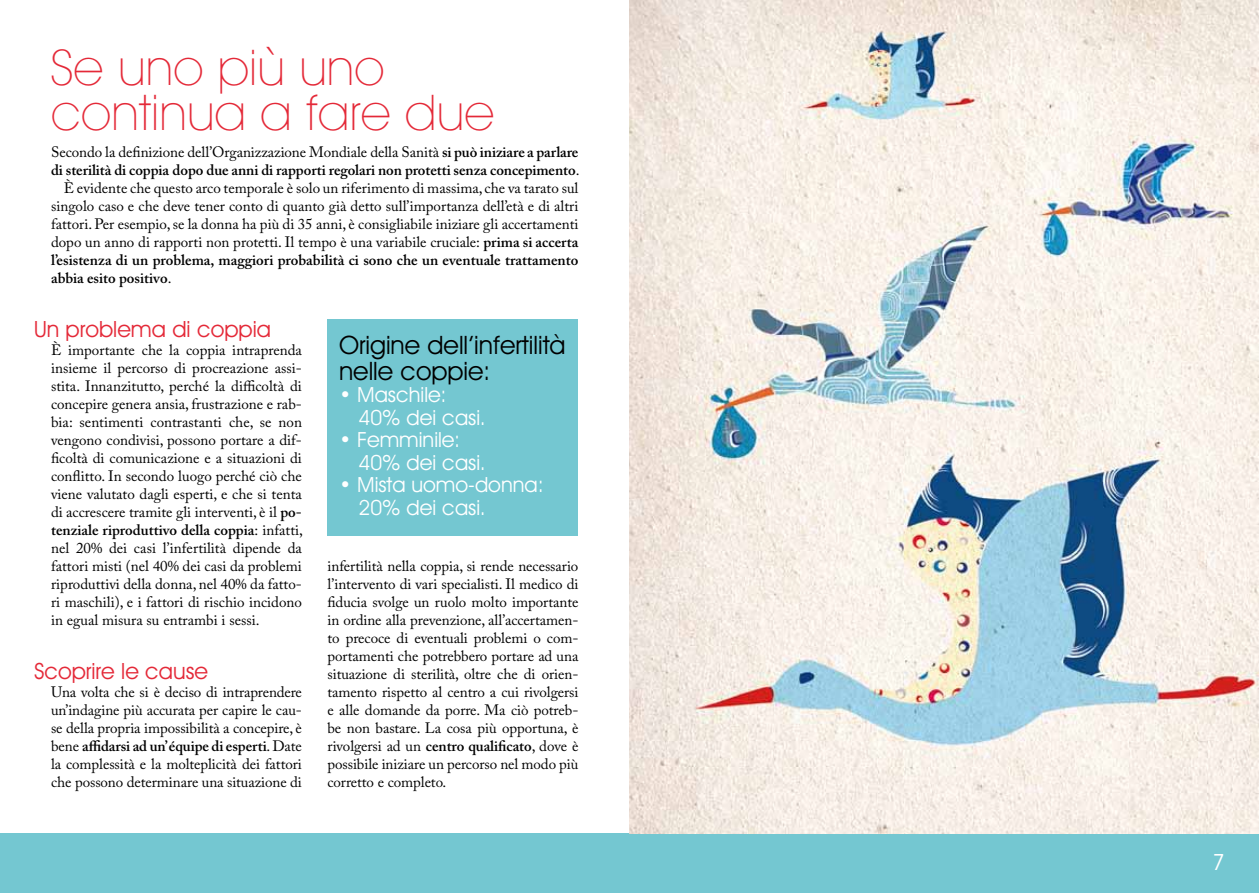
<style>
.page{position:relative;width:1259px;height:893px;background:#fff}
.page>*{position:absolute;margin:0;border:0;box-sizing:border-box;transform-origin:0 0}
.t1{font:200 49.5px/45px "Avant Garde IT Cby BT";letter-spacing:.005em;color:#e42938}
.t2{font:25.5px/25.5px "Avant Garde IT Cby BT";color:#000}
.t3{font:22.5px "Avant Garde IT Cby BT";color:#e42938}
.t4{font:22.5px "Avant Garde IT Cby BT";color:#fff}
.t5{font:21px/22.5px "Avant Garde IT Cby BT";color:#fff}
.t6{font:15px/18px "Adobe Caslon Pro";color:#000;text-align:justify}
.t7{font:600 15px "Adobe Caslon Pro";color:#000}
.s1{font-weight:600}
.s2{font-weight:400}
</style>
<div class="page">
<div style="left:0;top:833px;width:1259px;height:60px;background:#74c7d1"></div>
<img style="left:629px;top:0;width:630px;height:833px">
<div style="left:327px;top:319px;width:251px;height:216px;background:#74c7d1"></div>
<h1 class="t1" style="left:51px;top:45px;width:445px">Se uno più uno continua a fare due</h1>
<p class="t6" style="left:51px;top:143px;width:529px">Secondo la definizione dell’Organizzazione Mondiale della Sanità <span class="s1">si può iniziare a parlare</span></p>
<p class="t7" style="left:51px;top:161px;width:530px">di sterilità di coppia dopo due anni di rapporti regolari non protetti senza concepimento<span class="s2">.</span></p>
<p class="t6" style="left:64px;top:179px;width:516px">È evidente che questo arco temporale è solo un riferimento di massima, che va tarato sul</p>
<p class="t6" style="left:51px;top:197px;width:529px">singolo caso e che deve tener conto di quanto già detto sull’importanza dell’età e di altri</p>
<p class="t6" style="left:51px;top:215px;width:529px">fattori. Per esempio, se la donna ha più di 35 anni, è consigliabile iniziare gli accertamenti</p>
<p class="t6" style="left:51px;top:233px;width:529px">dopo un anno di rapporti non protetti. Il tempo è una variabile cruciale: <span class="s1">prima si accerta</span></p>
<p class="t7" style="left:51px;top:251px;width:529px">l’esistenza di un problema, maggiori probabilità ci sono che un eventuale trattamento</p>
<p class="t7" style="left:51px;top:269px;width:122px">abbia esito positivo<span class="s2">.</span></p>
<h3 class="t3" style="left:34px;top:315px;width:238px">Un problema di coppia</h3>
<p class="t6" style="left:51px;top:341px;width:253px">È importante che la coppia intraprenda insieme il percorso di procreazione assi&shy;stita. Innanzitutto, perché la difficoltà di concepire genera ansia, frustrazione e rab&shy;bia: sentimenti contrastanti che, se non vengono condivisi, possono portare a dif&shy;ficoltà di comunicazione e a situazioni di conflitto. In secondo luogo perché ciò che viene valutato dagli esperti, e che si tenta di accrescere tramite gli interventi, è il <span class="s1">po&shy;tenziale riproduttivo della coppia</span>: infatti, nel 20% dei casi l’infertilità dipende da fattori misti (nel 40% dei casi da problemi riproduttivi della donna, nel 40% da fatto&shy;ri maschili), e i fattori di rischio incidono in egual misura su entrambi i sessi.</p>
<h3 class="t3" style="left:34px;top:657px;width:176px">Scoprire le cause</h3>
<p class="t6" style="left:51px;top:683px;width:252px">Una volta che si è deciso di intraprendere un’indagine più accurata per capire le cau&shy;se della propria impossibilità a concepire, è bene <span class="s1">affidarsi ad un’ équipe di esperti</span>. Date la complessità e la molteplicità dei fattori che possono determinare una situazione di</p>
<h2 class="t2" style="left:339px;top:332px;width:228px">Origine dell’infertilità nelle coppie:</h2>
<h3 class="t5" style="left:358px;top:384px;width:129px;text-indent:-20px">• Maschile:<br>40% dei casi.</h3>
<h3 class="t5" style="left:358px;top:429px;width:129px;text-indent:-20px">• Femminile:<br>40% dei casi.</h3>
<h3 class="t5" style="left:358px;top:473px;width:187px;text-indent:-20px">• Mista uomo-donna:<br>20% dei casi.</h3>
<p class="t6" style="left:327px;top:557px;width:252px">infertilità nella coppia, si rende necessario l’intervento di vari specialisti. Il medico di fiducia svolge un ruolo molto importante in ordine alla prevenzione, all’accertamen&shy;to precoce di eventuali problemi o com&shy;portamenti che potrebbero portare ad una situazione di sterilità, oltre che di orien&shy;tamento rispetto al centro a cui rivolgersi e alle domande da porre. Ma ciò potreb&shy;be non bastare. La cosa più opportuna, è rivolgersi ad un <span class="s1">centro qualificato</span>, dove è possibile iniziare un percorso nel modo più corretto e completo.</p>
<h3 class="t4" style="left:1212px;top:849px;width:14px">7</h3>
</div>
